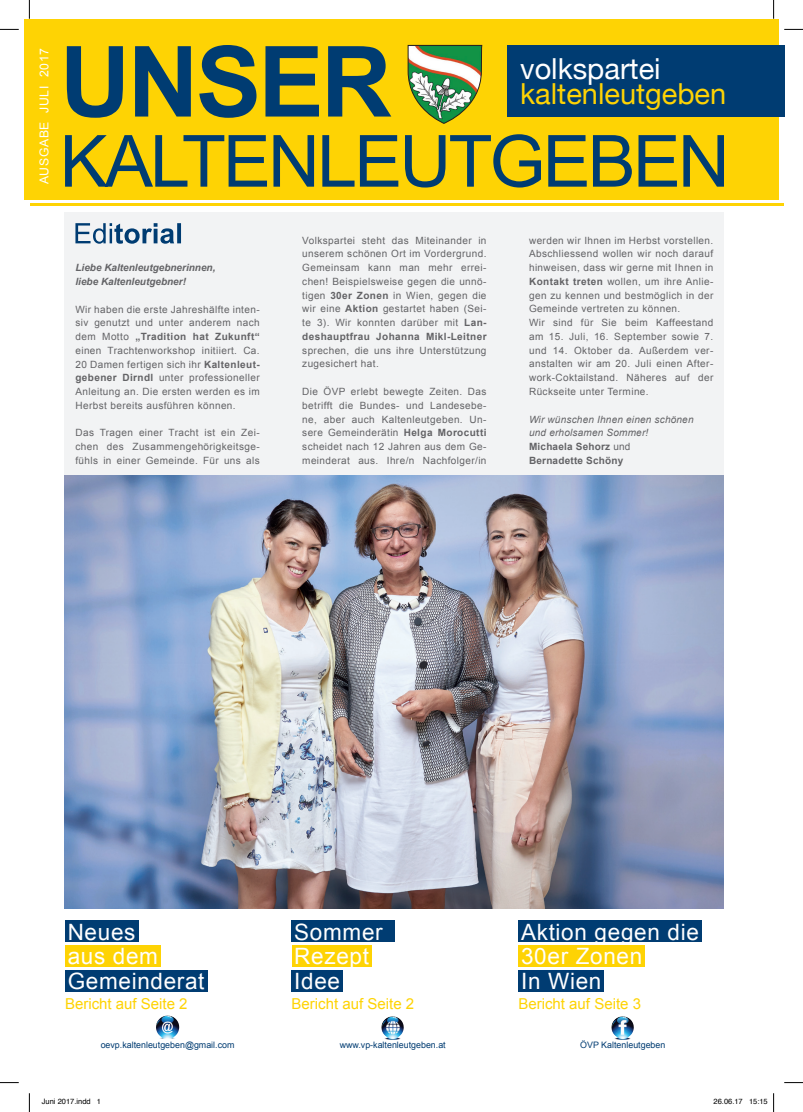
<style>
.page{position:relative;width:803px;height:1112px;background:#fff}
.page>*{position:absolute;margin:0;border:0;box-sizing:border-box;transform-origin:0 0}
.t1{font:29px "Helvetica Neue";color:#fed304}
.t2{font:29px "Helvetica Neue";color:#fff}
.t3{font:22.5px "Arial";letter-spacing:.03em;color:#fff}
.t4{font:15px "Arial";color:#fed304}
.t5{font:12.25px "Arial";letter-spacing:.05em;color:#fff}
.t6{font:10px/13.8px "Arial";letter-spacing:.04em;color:#636366;text-align:justify}
.t7{font:italic 10px/13.8px "Arial";letter-spacing:.02em;color:#636366}
.t8{font:italic 700 10px/13.8px "Arial";color:#636366}
.t9{font:8.88px "Arial";color:#003c72}
.t10{font:7.5px "Helvetica";color:#000}
.s1{font-weight:700}
.s2{font-weight:700;font-style:normal}
.s3{font-style:normal}
</style>
<div class="page">
<div style="left:65px;top:212px;width:659px;height:270px;background:#f2f3f4"></div>
<hr style="left:30px;top:203px;width:754px;height:3px;background:#fed304">
<div style="left:24px;top:19px;width:755px;height:181px;background:#fed304"></div>
<svg style="left:65px;top:134px;width:659px;height:53px"></svg>
<svg style="left:67px;top:45px;width:324px;height:73px"></svg>
<div style="left:507px;top:45px;width:277px;height:71px;background:#003c72"></div>
<svg style="left:407px;top:45px;width:76px;height:79px"></svg>
<div style="left:65px;top:945px;width:96px;height:21px;background:#fed304"></div>
<div style="left:65px;top:920px;width:73px;height:21px;background:#003c72"></div>
<div style="left:65px;top:969px;width:142px;height:22px;background:#003c72"></div>
<div style="left:292px;top:945px;width:80px;height:21px;background:#fed304"></div>
<div style="left:292px;top:920px;width:103px;height:21px;background:#003c72"></div>
<div style="left:292px;top:969px;width:51px;height:22px;background:#003c72"></div>
<img style="left:156px;top:1015px;width:20px;height:23px">
<img style="left:381px;top:1016px;width:20px;height:23px">
<img style="left:611px;top:1016px;width:20px;height:23px">
<svg style="left:75px;top:223px;width:106px;height:21px"></svg>
<img style="left:65px;top:475px;width:659px;height:433px">
<div style="left:518px;top:945px;width:127px;height:21px;background:#fed304"></div>
<div style="left:518px;top:920px;width:183px;height:21px;background:#003c72"></div>
<div style="left:518px;top:969px;width:86px;height:22px;background:#003c72"></div>
<svg style="left:0;top:29px;width:19px;height:1px"></svg>
<svg style="left:784px;top:29px;width:19px;height:1px"></svg>
<svg style="left:0;top:1082px;width:19px;height:1px"></svg>
<svg style="left:784px;top:1082px;width:19px;height:1px"></svg>
<svg style="left:29px;top:0;width:1px;height:19px"></svg>
<svg style="left:29px;top:1093px;width:1px;height:18px"></svg>
<svg style="left:773px;top:0;width:1px;height:19px"></svg>
<svg style="left:773px;top:1093px;width:1px;height:18px"></svg>
<p class="t5" style="left:36px;top:184px;width:137px;rotate:-90deg">Ausgabe Juli 2017</p>
<p class="t8" style="left:75px;top:261px;width:142px">Liebe Kaltenleutgebnerinnen, liebe Kaltenleutgebner!</p>
<p class="t6" style="left:75px;top:302px;width:186px">Wir haben die erste Jahreshälfte inten&shy;siv genutzt und unter anderem nach dem Motto <span class="s1">„Tradition hat Zukunft“ </span>einen Trachtenworkshop initiiert. Ca.<br>20 Damen fertigen sich ihr <span class="s1">Kaltenleut&shy;gebener Dirndl</span> unter professioneller Anleitung an. Die ersten werden es im Herbst bereits ausführen können.</p>
<p class="t6" style="left:75px;top:426px;width:186px">Das Tragen einer Tracht ist ein Zei&shy;chen des Zusammengehörigkeitsge&shy;fühls in einer Gemeinde. Für uns als</p>
<h1 class="t2" style="left:520px;top:47px;width:142px">volkspartei</h1>
<h1 class="t1" style="left:520px;top:72px;width:208px">kaltenleutgeben</h1>
<p class="t6" style="left:302px;top:233px;width:186px">Volkspartei steht das Miteinander in unserem schönen Ort im Vordergrund.<br>Gemeinsam kann man mehr errei&shy;chen! Beispielsweise gegen die unnö&shy;tigen <span class="s1">30er Zonen</span> in Wien, gegen die wir eine <span class="s1">Aktion</span> gestartet haben (Sei&shy;te 3). Wir konnten darüber mit <span class="s1">Lan&shy;deshauptfrau Johanna Mikl-Leitner</span></p>
<p class="t6" style="left:302px;top:343px;width:186px">sprechen, die uns ihre U nterstützung zugesichert hat.</p>
<p class="t6" style="left:302px;top:384px;width:186px">Die ÖVP erlebt bewegte Zeiten. Das betrifft die Bundes- und Landesebe&shy;ne, aber auch Kaltenleutgeben. U n&shy;sere Gemeinderätin <span class="s1">Helga Morocutti </span>scheidet nach 12 Jahren aus dem Ge&shy;meinderat aus. I hre/n Nachfolger/in</p>
<p class="t6" style="left:529px;top:233px;width:186px;text-align:left">werden wir I hnen im Herbst vorstellen.<br>Abschliessend wollen wir noch darauf hinweisen, dass wir gerne mit I hnen in <span class="s1">Kontakt treten</span> wollen, um ihre Anlie&shy;gen zu kennen und bestmöglich in der Gemeinde vertreten zu können.<br>Wir sind für Sie beim Kaffeestand am 15. Juli, 16. September sowie 7. und 14. Oktober da. Außerdem ver&shy;anstalten wir am 20. Juli einen After&shy;work-Coktailstand. Näheres auf der Rückseite unter Termine.</p>
<p class="t7" style="left:529px;top:412px;width:166px">Wir wünschen Ihnen einen schönen und erholsamen Sommer!<br><span class="s2">Michaela Sehorz</span> <span class="s3">und<br></span><span class="s2">Bernadette Schöny</span></p>
<h2 class="t3" style="left:68px;top:916px;width:69px">Neues</h2>
<h2 class="t3" style="left:294px;top:916px;width:90px">Sommer</h2>
<h2 class="t3" style="left:521px;top:916px;width:179px">Aktion gegen die</h2>
<h2 class="t3" style="left:68px;top:941px;width:92px">aus dem</h2>
<h2 class="t3" style="left:294px;top:941px;width:76px">Rezept</h2>
<h2 class="t3" style="left:521px;top:941px;width:123px">30er Zonen</h2>
<h2 class="t3" style="left:68px;top:966px;width:138px">Gemeinderat</h2>
<h2 class="t3" style="left:294px;top:966px;width:47px">Idee</h2>
<h2 class="t3" style="left:521px;top:966px;width:82px">I n Wien</h2>
<h3 class="t4" style="left:65px;top:993px;width:124px">Bericht auf Seite 2</h3>
<h3 class="t4" style="left:292px;top:993px;width:124px">Bericht auf Seite 2</h3>
<h3 class="t4" style="left:518px;top:993px;width:124px">Bericht auf Seite 3</h3>
<p class="t9" style="left:101px;top:1038px;width:135px">oevp.kaltenleutgeben@gmail.com</p>
<p class="t9" style="left:340px;top:1038px;width:108px">www.vp-kaltenleutgeben.at</p>
<p class="t9" style="left:580px;top:1038px;width:87px">ÖVP Kaltenleutgeben</p>
<p class="t10" style="left:42px;top:1095px;width:61px">Juni 2017.indd 1</p>
<p class="t10" style="left:713px;top:1095px;width:56px">26.06.17 15:15</p>
</div>
